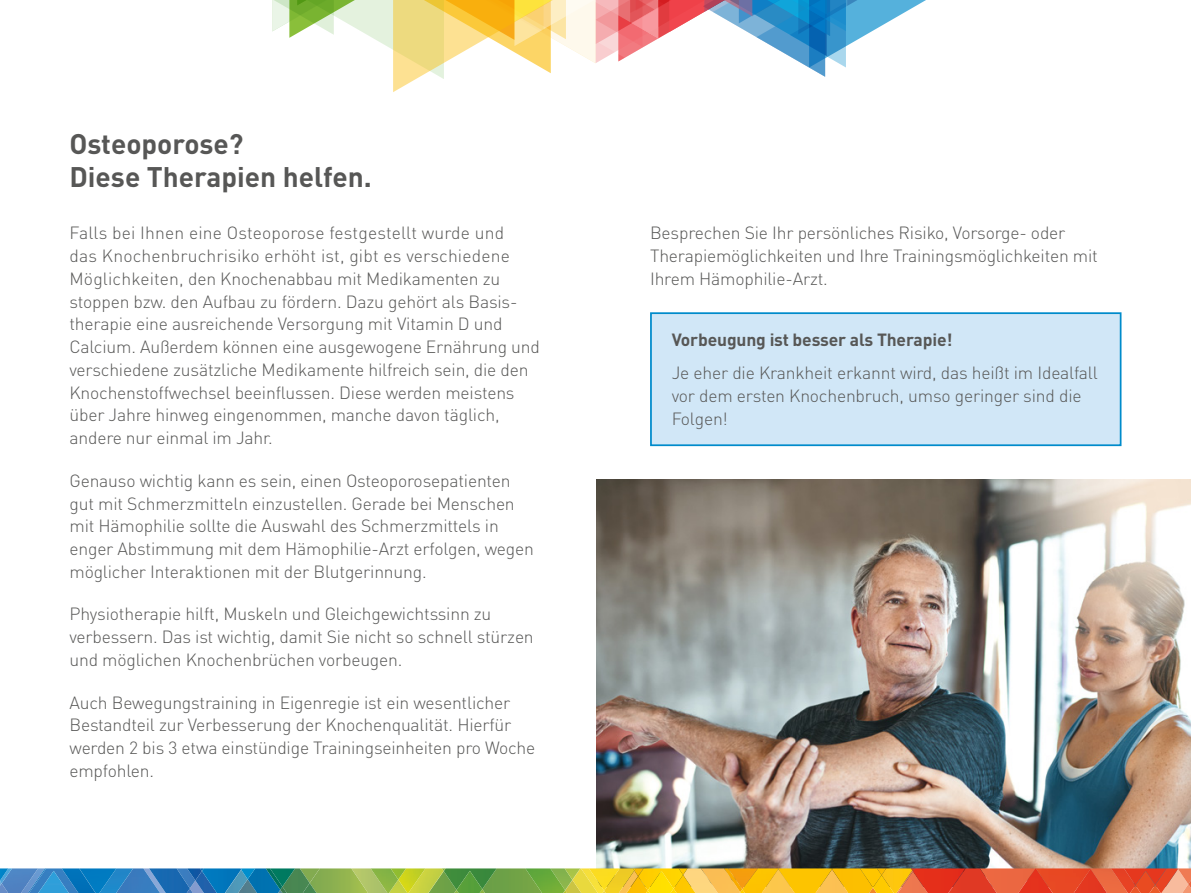
<style>
.page{position:relative;width:1191px;height:893px;background:#fff}
.page>*{position:absolute;margin:0;border:0;box-sizing:border-box;transform-origin:0 0}
.t1{font:700 28px/33.2px "DIN";color:#575756}
.t2{font:300 17.5px/22.8px "DIN";letter-spacing:-.01em;color:#575756}
.t3{font:700 17.5px "DIN";letter-spacing:-.01em;color:#575756}
</style>
<div class="page">
<img style="left:596px;top:480px;width:595px;height:388px">
<div style="left:651px;top:313px;width:469px;height:132px;background:#d1e7f7"></div>
<div style="left:650px;top:312px;width:471px;height:134px;border:2px solid #008bcb"></div>
<svg style="left:272px;top:0;width:654px;height:92px"></svg>
<img style="left:1006px;top:868px;width:2px;height:25px">
<img style="left:46px;top:868px;width:97px;height:25px">
<img style="left:18px;top:868px;width:28px;height:25px">
<img style="left:62px;top:868px;width:17px;height:3px">
<img style="left:116px;top:868px;width:17px;height:25px">
<img style="left:295px;top:868px;width:15px;height:15px">
<img style="left:282px;top:868px;width:13px;height:11px">
<img style="left:295px;top:883px;width:15px;height:10px">
<img style="left:1008px;top:868px;width:27px;height:25px">
<img style="left:97px;top:868px;width:19px;height:25px">
<img style="left:79px;top:868px;width:18px;height:25px">
<img style="left:282px;top:879px;width:13px;height:8px">
<img style="left:280px;top:887px;width:15px;height:6px">
<img style="left:248px;top:868px;width:32px;height:25px">
<img style="left:266px;top:868px;width:16px;height:22px">
<img style="left:965px;top:868px;width:41px;height:25px">
<img style="left:886px;top:868px;width:52px;height:25px">
<img style="left:938px;top:868px;width:27px;height:25px">
<img style="left:1129px;top:868px;width:6px;height:17px">
<svg style="left:600px;top:868px;width:286px;height:25px;background:#f6bf27"></svg>
<img style="left:860px;top:868px;width:21px;height:19px">
<img style="left:912px;top:871px;width:1px;height:22px">
<img style="left:895px;top:870px;width:17px;height:23px">
<svg style="left:911px;top:868px;width:4px;height:3px"></svg>
<img style="left:873px;top:875px;width:22px;height:18px">
<svg style="left:1090px;top:868px;width:39px;height:25px"></svg>
<img style="left:1062px;top:868px;width:28px;height:25px">
<img style="left:1035px;top:868px;width:27px;height:25px">
<svg style="left:143px;top:868px;width:98px;height:25px;background:#2f79bb"></svg>
<img style="left:221px;top:870px;width:27px;height:23px">
<img style="left:241px;top:868px;width:14px;height:11px">
<svg style="left:0;top:868px;width:18px;height:25px"></svg>
<svg style="left:310px;top:868px;width:262px;height:25px;background:#8db44b"></svg>
<img style="left:572px;top:868px;width:9px;height:25px">
<img style="left:564px;top:868px;width:16px;height:12px">
<img style="left:581px;top:868px;width:19px;height:25px">
<img style="left:589px;top:868px;width:30px;height:23px">
<img style="left:1129px;top:885px;width:6px;height:8px">
<svg style="left:1135px;top:868px;width:56px;height:25px"></svg>
<img style="left:635px;top:889px;width:51px;height:4px">
<img style="left:648px;top:871px;width:25px;height:22px">
<img style="left:444px;top:889px;width:51px;height:4px">
<img style="left:456px;top:871px;width:26px;height:22px">
<img style="left:28px;top:871px;width:51px;height:22px">
<h1 class="t1" style="left:69px;top:126px;width:304px">Osteoporose?<br>Diese Therapien helfen.</h1>
<p class="t2" style="left:69px;top:222px;width:472px">Falls bei Ihnen eine Osteoporose festgestellt wurde und<br>das Knochenbruchrisiko erhöht ist, gibt es verschiedene Möglichkeiten, den Knochenabbau mit Medikamenten zu stoppen bzw. den Aufbau zu fördern. Dazu gehört als Basis&shy;therapie eine ausreichende Versorgung mit Vitamin D und Calcium. Außerdem können eine ausgewogene Ernährung und verschiedene zusätzliche Medikamente hilfreich sein, die den Knochenstoffwechsel beeinflussen. Diese werden meistens über Jahre hinweg eingenommen, manche davon täglich, andere nur einmal im Jahr.</p>
<p class="t2" style="left:69px;top:469px;width:466px">Genauso wichtig kann es sein, einen Osteoporosepatienten gut mit Schmerzmitteln einzustellen. Gerade bei Menschen mit Hämophilie sollte die Auswahl des Schmerzmittels in enger Abstimmung mit dem Hämophilie-Arzt erfolgen, wegen möglicher Interaktionen mit der Blutgerinnung.</p>
<p class="t2" style="left:69px;top:603px;width:466px">Physiotherapie hilft, Muskeln und Gleichgewichtssinn zu verbessern. Das ist wichtig, damit Sie nicht so schnell stürzen und möglichen Knochenbrüchen vorbeugen.</p>
<p class="t2" style="left:69px;top:691px;width:467px">Auch Bewegungstraining in Eigenregie ist ein wesentlicher Bestandteil zur Verbesserung der Knochenqualität. Hierfür werden 2 bis 3 etwa einstündige Trainingseinheiten pro Woche empfohlen.</p>
<p class="t2" style="left:650px;top:222px;width:449px">Besprechen Sie Ihr persönliches Risiko, Vorsorge- oder<br>Therapiemöglichkeiten und Ihre Trainingsmöglichkeiten mit<br>Ihrem Hämophilie-Arzt.</p>
<p class="t3" style="left:671px;top:329px;width:282px">Vorbeugung ist besser als Therapie!</p>
<p class="t2" style="left:671px;top:361px;width:427px">Je eher die Krankheit erkannt wird, das heißt im Idealfall vor dem ersten Knochenbruch, umso geringer sind die<br>Folgen!</p>
</div>
